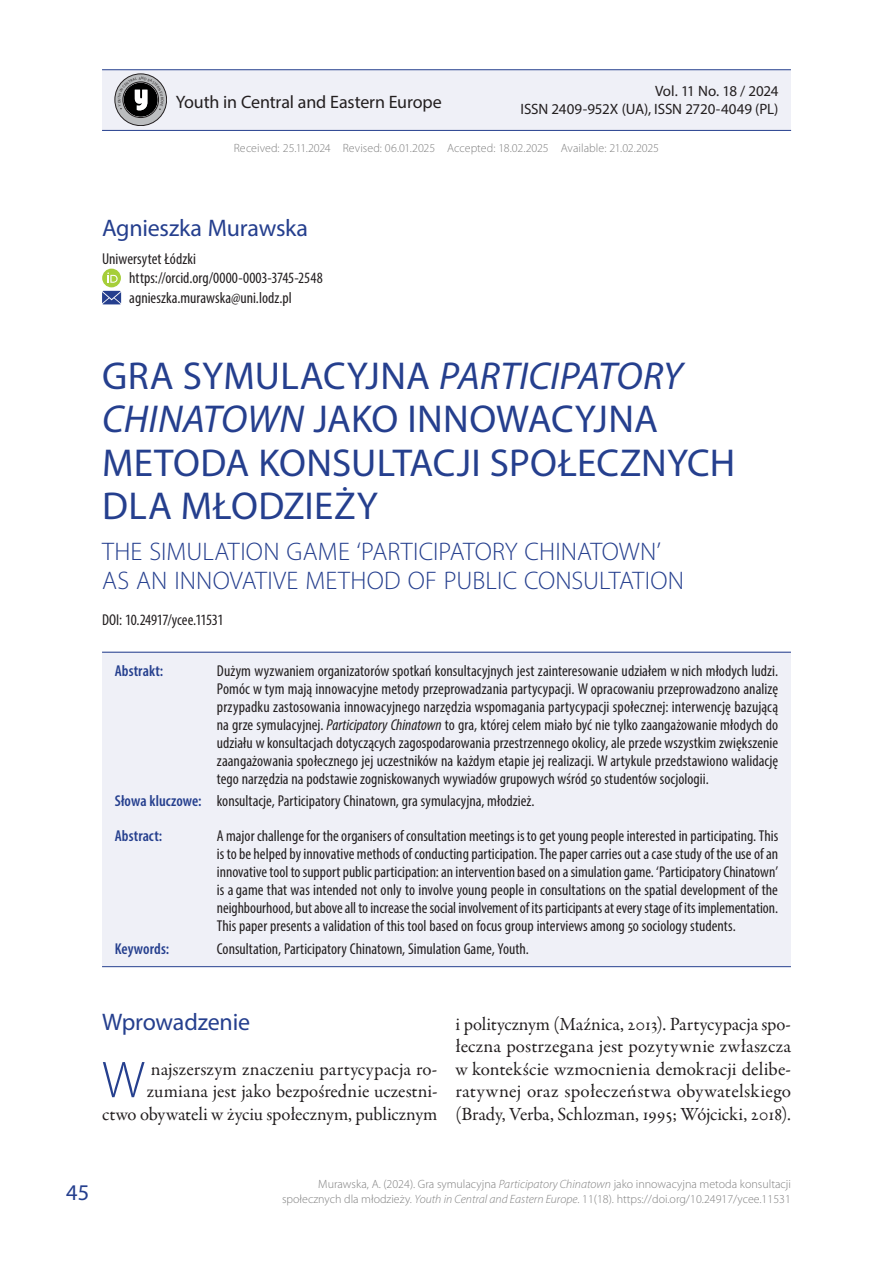
<style>
.page{position:relative;width:893px;height:1263px;background:#fff}
.page>*{position:absolute;margin:0;border:0;box-sizing:border-box;transform-origin:0 0}
.Drop_cap{font:300 52.2px "Myriad Pro";color:#253f8e}
.t1{font:39px/43.5px "Myriad Pro";letter-spacing:.005em;color:#253f8e}
.Title_eng{font:300 25.5px/28.5px "Myriad Pro";letter-spacing:.005em;color:#253f8e}
.Author{font:24px "Myriad Pro";letter-spacing:-.01em;color:#253f8e}
.Heading_1{font:24px "Myriad Pro";letter-spacing:-.01em;color:#253f8e}
.t2{font:22.5px "Myriad Pro";color:#253f8e}
.Drop_cap-2{font:18.75px/22.5px "Garamond Premr Pro";color:#231f20;text-align:right}
.PPW{font:18px "Myriad Pro";letter-spacing:-.01em;color:#231f20}
.Affiliation{font:condensed 15.75px/18px "Myriad Pro";color:#231f20;text-align:justify}
.t3{font:600 condensed 15.75px "Myriad Pro";letter-spacing:.005em;color:#253f8e}
.DOI{font:condensed 15.75px "Myriad Pro";letter-spacing:-.005em;color:#231f20}
.t4{font:15px/18px "Myriad Pro";letter-spacing:-.01em;color:#231f20;text-align:right}
.t5{font:300 12px/15px "Myriad Pro";color:#808080;text-align:right}
.s1{font-style:italic}
.s2{font-weight:600;color:#253f8e}
</style>
<div class="page">
<div style="left:102px;top:70px;width:689px;height:61px;background:#eff0f7"></div>
<svg style="left:115px;top:74px;width:52px;height:52px"></svg>
<div style="left:115px;top:74px;width:52px;height:52px;border:1px solid #231f20;border-radius:50%"></div>
<hr style="left:102px;top:130px;width:689px;height:1px;background:#253f8e">
<hr style="left:102px;top:69px;width:689px;height:1px;background:#253f8e">
<div style="left:102px;top:269px;width:19px;height:18px;background:#a6ce39;border-radius:50%"></div>
<svg style="left:107px;top:272px;width:11px;height:11px"></svg>
<svg style="left:102px;top:291px;width:19px;height:13px"></svg>
<div style="left:102px;top:651px;width:689px;height:315px;background:#eff0f7"></div>
<hr style="left:102px;top:652px;width:689px;height:1px;background:#253f8e">
<hr style="left:102px;top:966px;width:689px;height:1px;background:#253f8e">
<svg style="left:118px;top:77px;width:46px;height:41px"></svg>
<p class="PPW" style="left:176px;top:91px;width:268px">Youth in Central and Eastern Europe</p>
<p class="t4" style="left:521px;top:82px;width:259px">Vol. 11 No. 18 / 2024<br>ISSN 2409-952X (UA), ISSN 2720-4049 (PL)</p>
<p class="t5" style="left:234px;top:141px;width:427px">Received: 25.11.2024 Revised: 06.01.2025 Accepted: 18.02.2025 Available: 21.02.2025</p>
<p class="Author" style="left:102px;top:213px;width:208px">Agnieszka Murawska</p>
<p class="Affiliation" style="left:129px;top:248px;width:195px;line-height:19.5px;text-align:left;text-indent:-27px">Uniwersytet Łódzki https://orcid.org/0000-0003-3745-2548 agnieszka.murawska@uni.lodz.pl</p>
<p class="t1" style="left:102px;top:353px;width:635px">GRA SYMULACYJNA <span class="s1">PARTICIPATORY<br>CHINATOWN</span> JAKO INNOWACYJNA<br>METODA KONSULTACJI SPOŁECZNYCH<br>DLA MŁODZIEŻY</p>
<p class="Title_eng" style="left:102px;top:537px;width:584px">THE SIMULATION GAME ‘PARTICIPATORY CHINATOWN’<br>AS AN INNOVATIVE METHOD OF PUBLIC CONSULTATION</p>
<p class="DOI" style="left:102px;top:611px;width:123px">DOI: 10.24917/ycee.11531</p>
<p class="t3" style="left:115px;top:661px;width:50px">Abstrakt:</p>
<p class="Affiliation" style="left:217px;top:662px;width:563px">Dużym wyzwaniem organizatorów spotkań konsultacyjnych jest zainteresowanie udziałem w nich młodych ludzi.<br>Pomóc w tym mają innowacyjne metody przeprowadzania partycypacji. W opracowaniu przeprowadzono analizę przypadku zastosowania innowacyjnego narzędzia wspomagania partycypacji społecznej: interwencję bazującą na grze symulacyjnej. <span class="s1">Participatory Chinatown</span> to gra, której celem miało być nie tylko zaangażowanie młodych do udziału w konsultacjach dotyczących zagospodarowania przestrzennego okolicy, ale przede wszystkim zwiększenie zaangażowania społecznego jej uczestników na każdym etapie jej realizacji. W artykule przedstawiono walidację tego narzędzia na podstawie zogniskowanych wywiadów grupowych wśród 50 studentów socjologii.</p>
<p class="Affiliation" style="left:115px;top:792px;width:421px"><span class="s2">Słowa kluczowe:</span> konsultacje, Participatory Chinatown, gra symulacyjna, młodzież.</p>
<p class="t3" style="left:115px;top:826px;width:49px">Abstract:</p>
<p class="Affiliation" style="left:217px;top:827px;width:563px">A major challenge for the organisers of consultation meetings is to get young people interested in participating. This is to be helped by innovative methods of conducting participation. The paper carries out a case study of the use of an innovative tool to support public participation: an intervention based on asimulation game. ‘Participatory Chinatown’ is a game that was intended not only to involve young people in consultations on the spatial development of the neighbourhood, but above all to increase the social involvement of its participants at every stage of its implementation.<br>This paper presents avalidation of this tool based on focus group interviews among 50 sociology students.</p>
<p class="t3" style="left:115px;top:938px;width:56px">Keywords:</p>
<p class="Affiliation" style="left:217px;top:939px;width:314px">Consultation, Participatory Chinatown, Simulation Game, Youth.</p>
<p class="Heading_1" style="left:102px;top:1007px;width:150px">Wprowadzenie</p>
<p class="Drop_cap" style="left:102px;top:1048px;width:44px">W</p>
<p class="Drop_cap-2" style="left:102px;top:1058px;width:337px">najszerszym znaczeniu partycypacja ro&shy;zumiana jest jako bezpośrednie uczestni-<br>ctwo obywateli w życiu społecznym, publicznym</p>
<p class="Drop_cap-2" style="left:455px;top:1013px;width:337px;text-align:justify">i politycznym (Maźnica, 2013). Partycypacja spo&shy;łeczna postrzegana jest pozytywnie zwłaszcza w kontekście wzmocnienia demokracji delibe&shy;ratywnej oraz społeczeństwa obywatelskiego (Brady, Verba, Schlozman, 1995; Wójcicki, 2018).</p>
<p class="t2" style="left:66px;top:1178px;width:25px">45</p>
<p class="t5" style="left:282px;top:1177px;width:510px">Murawska, A. (2024). Gra symulacyjna <span class="s1">Participatory Chinatown</span> jako innowacyjna metoda konsultacji społecznych dla młodzieży. <span class="s1">Youth in Central and Eastern Europe</span>. 11(18). https://doi.org/10.24917/ycee.11531</p>
</div>
